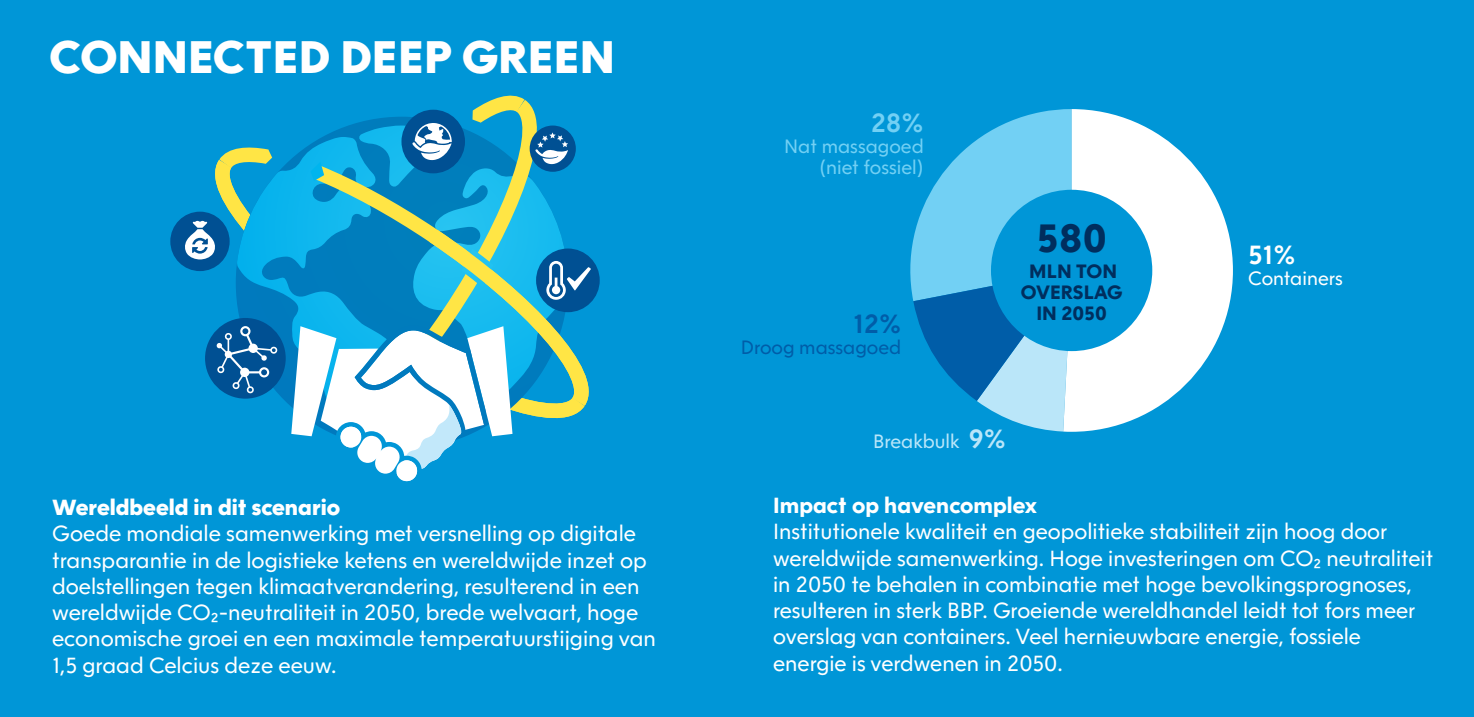
<style>
.page{position:relative;width:1474px;height:717px;background:#fff}
.page>*{position:absolute;margin:0;border:0;box-sizing:border-box;transform-origin:0 0}
.t1{font:800 45.5px "NLRTM";color:#fff}
.t2{font:700 39.38px "NLRTM";color:#002e5e}
.t3{font:600 26.25px "NLRTM";color:#72d0f4}
.t4{font:600 26.25px "NLRTM";color:#005da8}
.t5{font:600 26.25px "NLRTM";color:#fff}
.t6{font:21.88px/26.2px "NLRTM";color:#fff}
.t7{font:800 21.88px "NLRTM";color:#fff}
.t8{font:700 21.88px "NLRTM";color:#fff}
.t9{font:19.25px/21px "NLRTM";color:#72d0f4;text-align:right}
.t10{font:700 19.25px/21px "NLRTM";color:#002e5e;text-align:center}
.t11{font:19.25px "NLRTM";color:#005da8}
.t12{font:19.25px "NLRTM";color:#bae6f9}
.t13{font:19.25px "NLRTM";color:#fff}
.s1{font-weight:600;font-size:26.25px}
</style>
<div class="page">
<div style="left:0;top:0;width:1473px;height:716px;background:#0096d7"></div>
<svg style="left:208px;top:184px;width:390px;height:214px"></svg>
<svg style="left:237px;top:159px;width:54px;height:247px;background:#0a9ad3"></svg>
<div style="left:170px;top:211px;width:60px;height:60px;background:#005093;border-radius:50%"></div>
<svg style="left:185px;top:221px;width:30px;height:38px"></svg>
<svg style="left:215px;top:147px;width:69px;height:37px"></svg>
<svg style="left:910px;top:109px;width:153px;height:322px"></svg>
<svg style="left:1063px;top:109px;width:169px;height:322px;fill:#fff"></svg>
<div style="left:991px;top:190px;width:161px;height:161px;background:#0096d7;border-radius:50%"></div>
<div style="left:205px;top:318px;width:81px;height:80px;background:#005093;border-radius:50%"></div>
<div style="left:240px;top:326px;width:10px;height:10px;border:2px solid #fff;border-radius:50%"></div>
<svg style="left:215px;top:328px;width:64px;height:67px"></svg>
<div style="left:260px;top:368px;width:8px;height:8px;background:#005093;border-radius:50%"></div>
<div style="left:259px;top:367px;width:10px;height:10px;border:2px solid #fff;border-radius:50%"></div>
<svg style="left:291px;top:99px;width:305px;height:383px"></svg>
<h1 class="t1" style="left:50px;top:28px;width:567px">CONNECTED DEEP GREEN</h1>
<p class="t7" style="left:52px;top:493px;width:290px">Wereldbeeld in dit scenario</p>
<p class="t6" style="left:52px;top:520px;width:605px">Goede mondiale samenwerking met versnelling op digitale transparantie in de logistieke ketens en wereldwijde inzet op doelstellingen tegen klimaatverandering, resulterend in een wereldwijde CO₂-neutraliteit in 2050, brede welvaart, hoge economische groei en een maximale temperatuurstijging van 1,5 graad Celcius deze eeuw.</p>
<p class="t3" style="left:871px;top:107px;width:54px">28%</p>
<p class="t9" style="left:784px;top:136px;width:141px">Nat massagoed (niet fossiel)</p>
<p class="t4" style="left:853px;top:308px;width:49px">12%</p>
<p class="t11" style="left:741px;top:336px;width:162px">Droog massagoed</p>
<h2 class="t2" style="left:1036px;top:214px;width:72px">580</h2>
<p class="t10" style="left:1020px;top:260px;width:103px">MLN TON<br>OVERSLAG<br>IN 2050</p>
<p class="t12" style="left:873px;top:429px;width:134px">Breakbulk <span class="s1">9%</span></p>
<p class="t5" style="left:1248px;top:238px;width:49px">51%</p>
<p class="t13" style="left:1248px;top:266px;width:96px">Containers</p>
<p class="t8" style="left:773px;top:492px;width:265px">Impact op havencomplex</p>
<p class="t6" style="left:773px;top:518px;width:661px">Institutionele kwaliteit en geopolitieke stabiliteit zijn hoog door wereldwijde samenwerking. Hoge investeringen om CO₂ neutraliteit in 2050 te behalen in combinatie met hoge bevolkingsprognoses, resulteren in sterk BBP. Groeiende wereldhandel leidt tot fors meer overslag van containers. Veel hernieuwbare energie, fossiele energie is verdwenen in 2050.</p>
</div>
